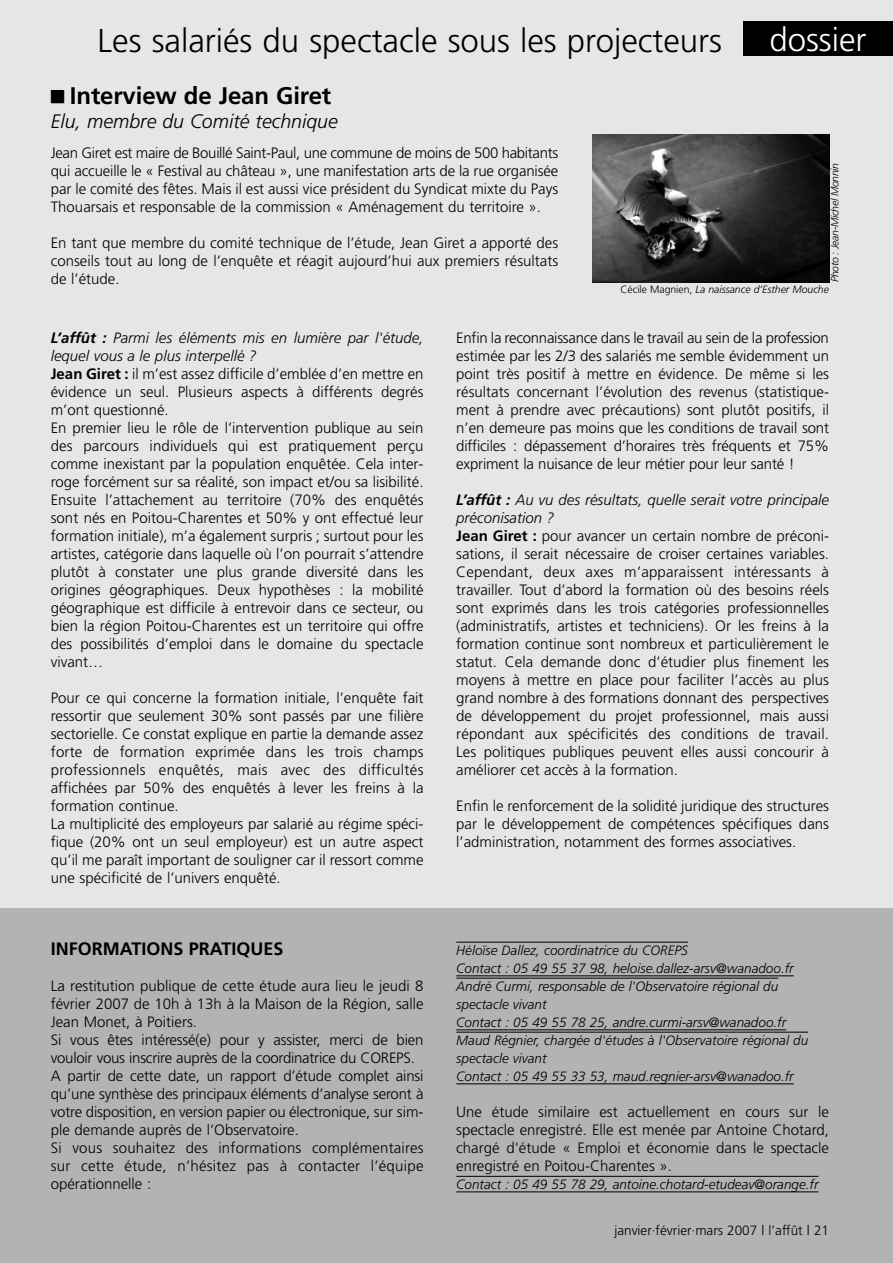
<style>
.page{position:relative;width:893px;height:1263px;background:#fff}
.page>*{position:absolute;margin:0;border:0;box-sizing:border-box;transform-origin:0 0}
.t1{font:300 33px "Frutiger";color:#000}
.t2{font:300 33px "Frutiger";color:#fff}
.t3{font:700 24px "Frutiger";letter-spacing:-.005em;color:#000}
.t4{font:italic 300 19.5px "Frutiger";color:#000}
.t5{font:700 18px "Frutiger";color:#000}
.t6{font:300 15px/18px "Frutiger";color:#000;text-align:justify}
.t7{font:italic 300 13.5px/18px "Frutiger";color:#000}
.t8{font:300 13.5px "Frutiger";color:#000}
.t9{font:italic 300 10.5px "Frutiger";letter-spacing:-.005em;color:#000}
.t10{font:italic 300 10.5px "Frutiger";letter-spacing:-.03em;color:#000}
.s1{font-style:normal}
.s2{font-weight:700;font-style:italic}
.s3{font-style:italic}
.s4{font-weight:700}
</style>
<div class="page">
<div style="left:0;top:1px;width:893px;height:1262px;background:#e6e6e6"></div>
<div style="left:743px;top:22px;width:150px;height:34px;background:#000"></div>
<img style="left:592px;top:135px;width:237px;height:148px">
<div style="left:0;top:908px;width:893px;height:355px;background:#b3b3b3"></div>
<hr style="left:456px;top:942px;width:232px;height:1px;background:#000">
<hr style="left:456px;top:975px;width:338px;height:1px;background:#000">
<hr style="left:456px;top:978px;width:322px;height:1px;background:#000">
<hr style="left:456px;top:1029px;width:330px;height:1px;background:#000">
<hr style="left:456px;top:1032px;width:352px;height:1px;background:#000">
<hr style="left:456px;top:1083px;width:338px;height:1px;background:#000">
<hr style="left:456px;top:1176px;width:362px;height:1px;background:#000">
<hr style="left:456px;top:1191px;width:362px;height:1px;background:#000">
<h1 class="t1" style="left:98px;top:28px;width:626px">Les salariés du spectacle sous les projecteurs</h1>
<h1 class="t2" style="left:769px;top:26px;width:99px">dossier</h1>
<h2 class="t3" style="left:51px;top:86px;width:282px">■ Interview de Jean Giret</h2>
<h3 class="t4" style="left:51px;top:113px;width:289px">Elu, membre du Comité technique</h3>
<p class="t6" style="left:51px;top:145px;width:509px">Jean Giret est maire de Bouillé Saint-Paul, une commune de moins de 500 habitants qui accueille le « Festival au château », une manifestation arts de la rue organisée par le comité des fêtes. Mais il est aussi vice président du Syndicat mixte du Pays Thouarsais et responsable de la commission « Aménagement du territoire ».</p>
<p class="t6" style="left:51px;top:235px;width:509px">En tant que membre du comité technique de l’étude, Jean Giret a apporté des conseils tout au long de l’enquête et réagit aujourd’hui aux premiers résultats de l’étude.</p>
<p class="t10" style="left:830px;top:282px;width:121px;rotate:-90deg">Photo : Jean-Michel Monnin</p>
<p class="t9" style="left:621px;top:285px;width:210px"><span class="s1">Cécile Magnien,</span> La naissance d’Esther Mouche</p>
<p class="t6" style="left:51px;top:330px;width:374px;text-align:left"><span class="s2">L’affût :</span> <span class="s3">Parmi les éléments mis en lumière par l'étude, lequel vous a le plus interpellé ?<br></span><span class="s4">Jean Giret :</span> il m’est assez difficile d’emblée d’en mettre en évidence un seul. Plusieurs aspects à différents degrés m’ont questionné.<br>En premier lieu le rôle de l’intervention publique au sein des parcours individuels qui est pratiquement perçu comme inexistant par la population enquêtée. Cela inter&shy;roge forcément sur sa réalité, son impact et/ou sa lisibilité.<br>Ensuite l’attachement au territoire (70% des enquêtés sont nés en Poitou-Charentes et 50% y ont effectué leur formation initiale), m’a également surpris ; surtout pour les artistes, catégorie dans laquelle où l’on pourrait s’attendre plutôt à constater une plus grande diversité dans les origines géographiques. Deux hypothèses : la mobilité géographique est difficile à entrevoir dans ce secteur, ou bien la région Poitou-Charentes est un territoire qui offre des possibilités d’emploi dans le domaine du spectacle vivant…</p>
<p class="t6" style="left:51px;top:690px;width:374px;text-align:left">Pour ce qui concerne la formation initiale, l’enquête fait ressortir que seulement 30% sont passés par une filière sectorielle. Ce constat explique en partie la demande assez forte de formation exprimée dans les trois champs professionnels enquêtés, mais avec des difficultés affichées par 50% des enquêtés à lever les freins à la formation continue.<br>La multiplicité des employeurs par salarié au régime spéci&shy;fique (20% ont un seul employeur) est un autre aspect qu’il me paraît important de souligner car il ressort comme une spécificité de l’univers enquêté.</p>
<p class="t5" style="left:51px;top:941px;width:234px">INFORMATIONS PRATIQUES</p>
<p class="t6" style="left:51px;top:978px;width:374px;text-align:left">La restitution publique de cette étude aura lieu le jeudi 8 février 2007 de 10h à 13h à la Maison de la Région, salle Jean Monet, à Poitiers.<br>Si vous êtes intéressé(e) pour y assister, merci de bien vouloir vous inscrire auprès de la coordinatrice du COREPS.<br>A partir de cette date, un rapport d’étude complet ainsi qu’une synthèse des principaux éléments d’analyse seront à votre disposition, en version papier ou électronique, sur sim&shy;ple demande auprès de l’Observatoire.<br>Si vous souhaitez des informations complémentaires sur cette étude, n’hésitez pas à contacter l’équipe opérationnelle :</p>
<p class="t6" style="left:456px;top:330px;width:374px">Enfin la reconnaissance dans le travail au sein de la profession estimée par les 2/3 des salariés me semble évidemment un point très positif à mettre en évidence. De même si les résultats concernant l’évolution des revenus (statistique&shy;ment à prendre avec précautions) sont plutôt positifs, il n’en demeure pas moins que les conditions de travail sont difficiles : dépassement d’horaires très fréquents et 75% expriment la nuisance de leur métier pour leur santé !</p>
<p class="t6" style="left:456px;top:492px;width:374px;text-align:left"><span class="s2">L’affût :</span> <span class="s3">Au vu des résultats, quelle serait votre principale préconisation ?<br></span><span class="s4">Jean Giret :</span> pour avancer un certain nombre de préconi&shy;sations, il serait nécessaire de croiser certaines variables.<br>Cependant, deux axes m’apparaissent intéressants à travailler. Tout d’abord la formation où des besoins réels sont exprimés dans les trois catégories professionnelles (administratifs, artistes et techniciens). Or les freins à la formation continue sont nombreux et particulièrement le statut. Cela demande donc d’étudier plus finement les moyens à mettre en place pour faciliter l’accès au plus grand nombre à des formations donnant des perspectives de développement du projet professionnel, mais aussi répondant aux spécificités des conditions de travail.<br>Les politiques publiques peuvent elles aussi concourir à améliorer cet accès à la formation.</p>
<p class="t6" style="left:456px;top:798px;width:374px">Enfin le renforcement de la solidité juridique des structures par le développement de compétences spécifiques dans l’administration, notamment des formes associatives.</p>
<p class="t7" style="left:456px;top:942px;width:353px">Héloïse Dallez, coordinatrice du COREPS<br>Contact : 05 49 55 37 98, heloise.dallez-arsv@wanadoo.fr André Curmi, responsable de l'Observatoire régional du spectacle vivant<br>Contact : 05 49 55 78 25, andre.curmi-arsv@wanadoo.fr Maud Régnier, chargée d'études à l'Observatoire régional du spectacle vivant<br>Contact : 05 49 55 33 53, maud.regnier-arsv@wanadoo.fr</p>
<p class="t6" style="left:456px;top:1104px;width:374px">Une étude similaire est actuellement en cours sur le spectacle enregistré. Elle est menée par Antoine Chotard, chargé d'étude « Emploi et économie dans le spectacle enregistré en Poitou-Charentes ».</p>
<p class="t7" style="left:456px;top:1176px;width:364px">Contact : 05 49 55 78 29, antoine.chotard-etudeav@orange.fr</p>
<p class="t8" style="left:614px;top:1225px;width:216px">janvier·février·mars 2007 | l’affût | 21</p>
</div>
